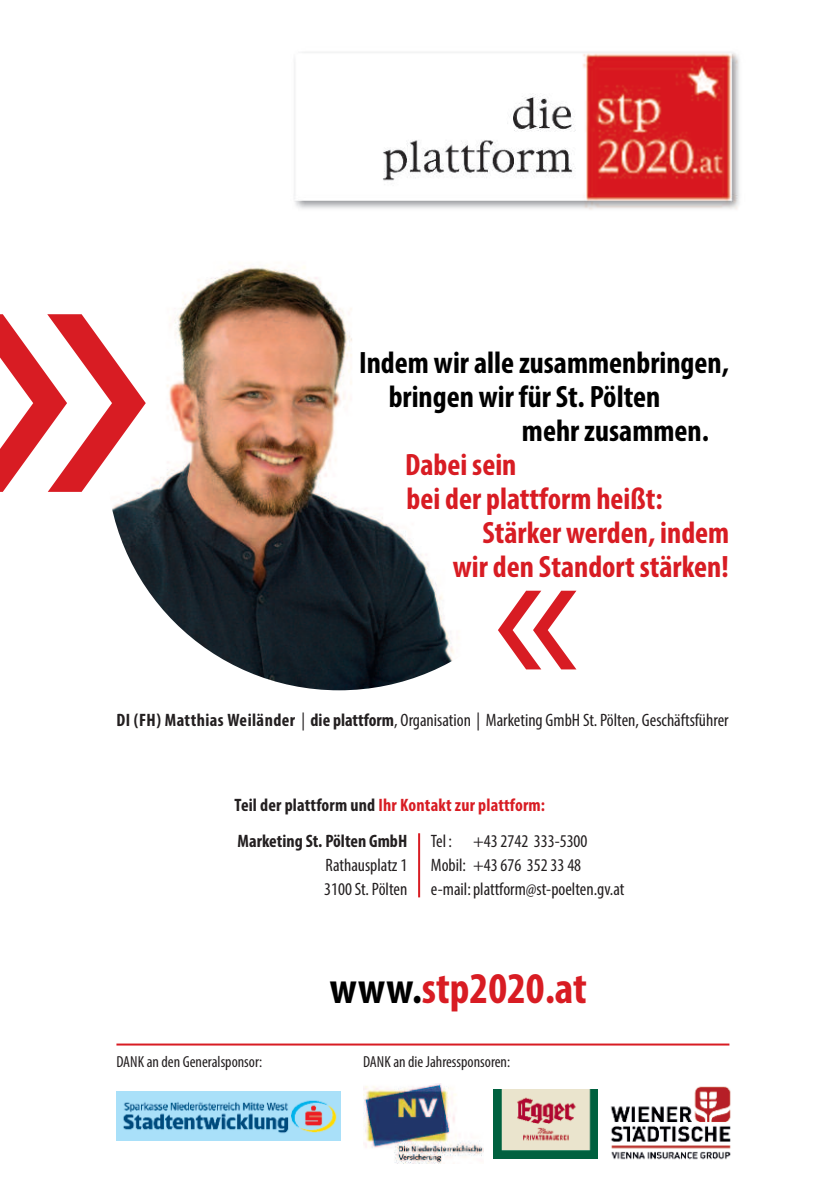
<style>
.page{position:relative;width:840px;height:1191px;background:#fff}
.page>*{position:absolute;margin:0;border:0;box-sizing:border-box;transform-origin:0 0}
.t1{font:482.6px "Myriad Pro";color:#d81c23}
.t2{font:213.8px "Myriad Pro";color:#d81c23}
.t3{font:700 condensed 44px "Myriad Pro";color:#d81c23}
.t4{font:700 condensed 31px "Myriad Pro";color:#d81c23}
.t5{font:700 condensed 31px "Myriad Pro";color:#000}
.t6{font:condensed 18px/24px "Myriad Pro";color:#231f20}
.t7{font:700 condensed 18px "Myriad Pro";letter-spacing:.01em;color:#d81c23}
.t8{font:700 condensed 18px "Myriad Pro";color:#231f20}
.t9{font:condensed 16px "Myriad Pro";color:#231f20}
.s1{font-weight:700}
.s2{color:#231f20}
.s3{color:#000}
</style>
<div class="page">
<hr style="left:418px;top:833px;width:2px;height:64px;background:#d81c23">
<img style="left:294px;top:52px;width:446px;height:158px">
<img style="left:112px;top:266px;width:342px;height:424px">
<img style="left:116px;top:1091px;width:224px;height:49px">
<img style="left:363px;top:1083px;width:120px;height:80px">
<img style="left:610px;top:1086px;width:121px;height:74px">
<img style="left:493px;top:1089px;width:104px;height:69px">
<hr style="left:116px;top:1043px;width:613px;height:2px;background:#d81c23">
<h1 class="t1" style="left:-43px;top:182px;width:204px">»</h1>
<h3 class="t5" style="left:359px;top:352px;width:371px">Indem wir alle zusammenbringen,</h3>
<h3 class="t5" style="left:388px;top:386px;width:273px">bringen wir für St. Pölten</h3>
<h3 class="t5" style="left:521px;top:420px;width:188px">mehr zusammen.</h3>
<h3 class="t4" style="left:405px;top:454px;width:113px">Dabei sein</h3>
<h3 class="t4" style="left:406px;top:488px;width:257px">bei der plattform heißt:</h3>
<h3 class="t4" style="left:482px;top:522px;width:248px">Stärker werden, indem</h3>
<h3 class="t4" style="left:452px;top:556px;width:277px">wir den Standort stärken!</h3>
<h2 class="t2" style="left:491px;top:532px;width:91px">«</h2>
<p class="t6" style="left:116px;top:709px;width:613px"><span class="s1">DI (FH) Matthias Weiländer</span> | <span class="s1">die plattform</span>, organisation | Marketing GmbH St. Pölten, Geschäftsführer</p>
<p class="t7" style="left:234px;top:798px;width:312px"><span class="s2">Teil der plattform und</span> Ihr Kontakt zur plattform:</p>
<p class="t8" style="left:237px;top:834px;width:171px">Marketing St. Pölten GmbH</p>
<p class="t6" style="left:324px;top:854px;width:84px">Rathausplatz 1<br>3100 St. Pölten</p>
<p class="t6" style="left:430px;top:830px;width:195px">tel : +43 2742 333-5300<br>Mobil: +43 676 352 33 48 e-mail:plattform@st-poelten.gv.at</p>
<h3 class="t3" style="left:329px;top:972px;width:258px"><span class="s3">www.</span>stp2020.at</h3>
<p class="t9" style="left:116px;top:1056px;width:147px">DAnK an den Generalsponsor:</p>
<p class="t9" style="left:363px;top:1056px;width:148px">DAnK an die Jahressponsoren:</p>
</div>
